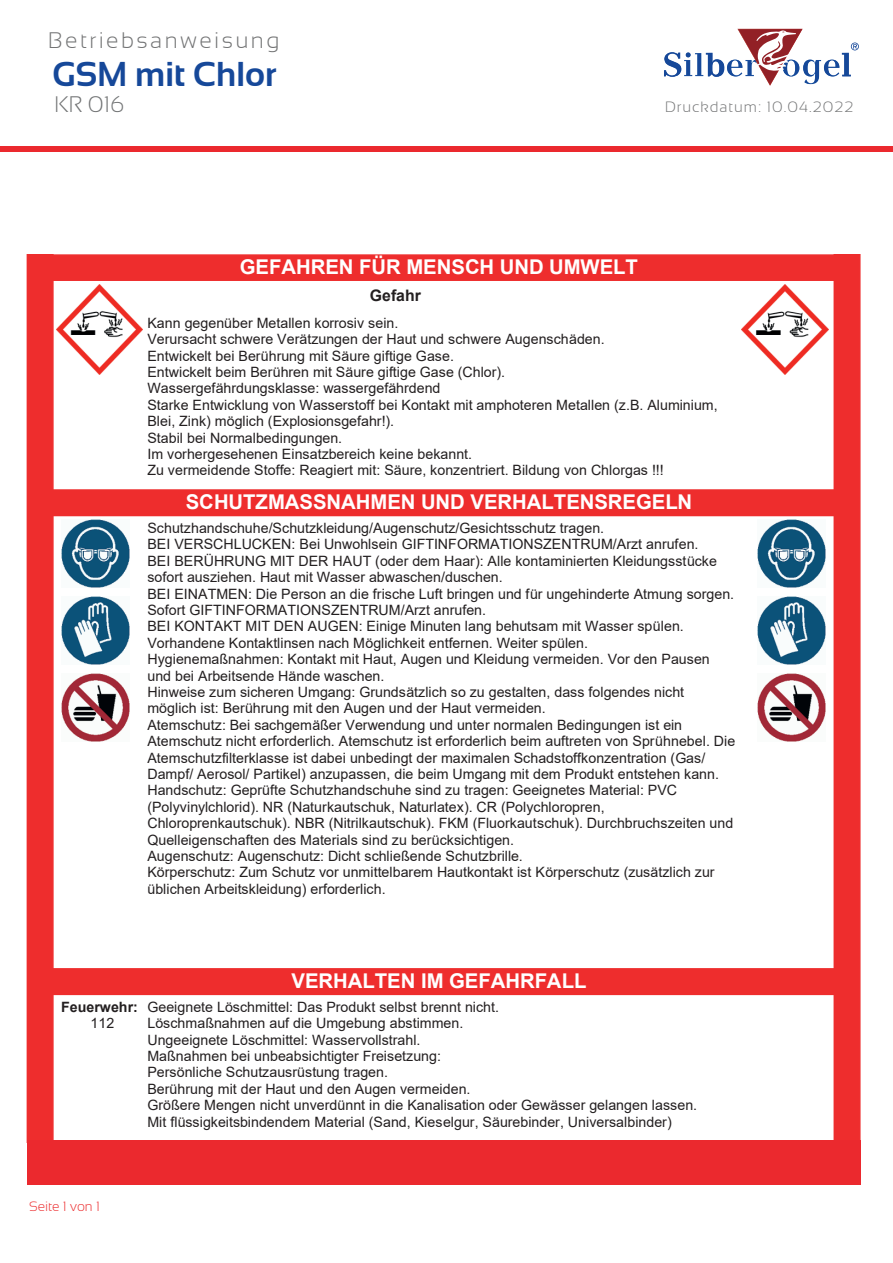
<style>
.page{position:relative;width:893px;height:1263px;background:#fff}
.page>*{position:absolute;margin:0;border:0;box-sizing:border-box;transform-origin:0 0}
.t1{font:700 34.5px "Sansation";color:#164899}
.t2{font:300 22.5px "Sansation";letter-spacing:.11em;color:#727374}
.t3{font:300 22.5px "Sansation";color:#717374}
.t4{font:700 20.4px "Arial";color:#fff}
.t5{font:700 15.9px "Arial";color:#231f20}
.t6{font:300 15px "Sansation";letter-spacing:.07em;color:#727374}
.t7{font:14.25px/16.4px "Arial";color:#231f20}
.t8{font:700 14.25px "Arial";color:#231f20}
.t9{font:300 13.5px "Sansation";color:#ec282a}
</style>
<div class="page">
<div style="left:834px;top:52px;width:27px;height:1156px;background:#ee2d2d;border:2px solid #ee2d2d"></div>
<div style="left:27px;top:52px;width:27px;height:1156px;background:#ee2d2d;border:2px solid #ee2d2d"></div>
<div style="left:40px;top:254px;width:807px;height:27px;background:#ee2d2d;border:2px solid #ee2d2d"></div>
<div style="left:41px;top:489px;width:807px;height:27px;background:#ee2d2d;border:2px solid #ee2d2d"></div>
<div style="left:44px;top:968px;width:808px;height:27px;background:#ee2d2d;border:2px solid #ee2d2d"></div>
<img style="left:57px;top:285px;width:86px;height:90px">
<img style="left:742px;top:285px;width:86px;height:90px">
<img style="left:61px;top:520px;width:68px;height:68px">
<img style="left:61px;top:597px;width:68px;height:67px">
<img style="left:61px;top:674px;width:68px;height:67px">
<img style="left:758px;top:597px;width:68px;height:67px">
<img style="left:758px;top:520px;width:68px;height:68px">
<img style="left:758px;top:674px;width:68px;height:67px">
<div style="left:2px;top:1px;width:891px;height:253px;background:#fff"></div>
<svg style="left:664px;top:29px;width:195px;height:57px"></svg>
<div style="left:0;top:1142px;width:893px;height:121px;background:#fff"></div>
<div style="left:27px;top:1140px;width:834px;height:44px;background:#eb292e"></div>
<div style="left:0;top:146px;width:893px;height:5px;background:#eb292e"></div>
<h2 class="t2" style="left:48px;top:28px;width:233px">Betriebsanweisung</h2>
<h1 class="t1" style="left:52px;top:55px;width:226px">GSM mit Chlor</h1>
<h2 class="t3" style="left:55px;top:92px;width:71px">KR 016</h2>
<p class="t6" style="left:665px;top:99px;width:190px">Druckdatum: 10.04.2022</p>
<h3 class="t4" style="left:240px;top:252px;width:400px">GEFAHREN FÜR MENSCH UND UMWELT</h3>
<p class="t5" style="left:370px;top:285px;width:52px">Gefahr</p>
<p class="t7" style="left:147px;top:315px;width:572px">Kann gegenüber Metallen korrosiv sein.<br>Verursacht schwere Verätzungen der Haut und schwere Augenschäden.<br>Entwickelt bei Berührung mit Säure giftige Gase.<br>Entwickelt beim Berühren mit Säure giftige Gase (Chlor).<br>Wassergefährdungsklasse: wassergefährdend<br>Starke Entwicklung von Wasserstoff bei Kontakt mit amphoteren Metallen (z.B. Aluminium, Blei, Zink) möglich (Explosionsgefahr!).<br>Stabil bei Normalbedingungen.<br>Im vorhergesehenen Einsatzbereich keine bekannt.<br>Zu vermeidende Stoffe: Reagiert mit: Säure, konzentriert. Bildung von Chlorgas !!!</p>
<h3 class="t4" style="left:186px;top:487px;width:508px">SCHUTZMASSNAHMEN UND VERHALTENSREGELN</h3>
<p class="t7" style="left:147px;top:520px;width:589px">Schutzhandschuhe/Schutzkleidung/Augenschutz/Gesichtsschutz tragen.<br>BEI VERSCHLUCKEN: Bei Unwohlsein GIFTINFORMATIONSZENTRUM/Arzt anrufen.<br>BEI BERÜHRUNG MIT DER HAUT (oder dem Haar): Alle kontaminierten Kleidungsstücke sofort ausziehen. Haut mit Wasser abwaschen/duschen.<br>BEI EINATMEN: Die Person an die frische Luft bringen und für ungehinderte Atmung sorgen.<br>Sofort GIFTINFORMATIONSZENTRUM/Arzt anrufen.<br>BEI KONTAKT MIT DEN AUGEN: Einige Minuten lang behutsam mit Wasser spülen.<br>Vorhandene Kontaktlinsen nach Möglichkeit entfernen. Weiter spülen.<br>Hygienemaßnahmen: Kontakt mit Haut, Augen und Kleidung vermeiden. Vor den Pausen und bei Arbeitsende Hände waschen.<br>Hinweise zum sicheren Umgang: Grundsätzlich so zu gestalten, dass folgendes nicht möglich ist: Berührung mit den Augen und der Haut vermeiden.<br>Atemschutz: Bei sachgemäßer Verwendung und unter normalen Bedingungen ist ein Atemschutz nicht erforderlich. Atemschutz ist erforderlich beim auftreten von Sprühnebel. Die Atemschutzfilterklasse ist dabei unbedingt der maximalen Schadstoffkonzentration (Gas/ Dampf/ Aerosol/ Partikel) anzupassen, die beim Umgang mit dem Produkt entstehen kann.<br>Handschutz: Geprüfte Schutzhandschuhe sind zu tragen: Geeignetes Material: PVC (Polyvinylchlorid). NR (Naturkautschuk, Naturlatex). CR (Polychloropren, Chloroprenkautschuk). NBR (Nitrilkautschuk). FKM (Fluorkautschuk). Durchbruchszeiten und Quelleigenschaften des Materials sind zu berücksichtigen.<br>Augenschutz: Augenschutz: Dicht schließende Schutzbrille.<br>Körperschutz: Zum Schutz vor unmittelbarem Hautkontakt ist Körperschutz (zusätzlich zur üblichen Arbeitskleidung) erforderlich.</p>
<p class="t8" style="left:61px;top:997px;width:78px">Feuerwehr:</p>
<p class="t7" style="left:91px;top:1015px;width:25px">112</p>
<h3 class="t4" style="left:291px;top:966px;width:297px">VERHALTEN IM GEFAHRFALL</h3>
<p class="t7" style="left:147px;top:998px;width:551px">Geeignete Löschmittel: Das Produkt selbst brennt nicht.<br>Löschmaßnahmen auf die Umgebung abstimmen.<br>Ungeeignete Löschmittel: Wasservollstrahl.<br>Maßnahmen bei unbeabsichtigter Freisetzung:<br>Persönliche Schutzausrüstung tragen.<br>Berührung mit der Haut und den Augen vermeiden.<br>Größere Mengen nicht unverdünnt in die Kanalisation oder Gewässer gelangen lassen.<br>Mit flüssigkeitsbindendem Material (Sand, Kieselgur, Säurebinder, Universalbinder)</p>
<p class="t9" style="left:29px;top:1199px;width:73px">Seite 1 von 1</p>
</div>
